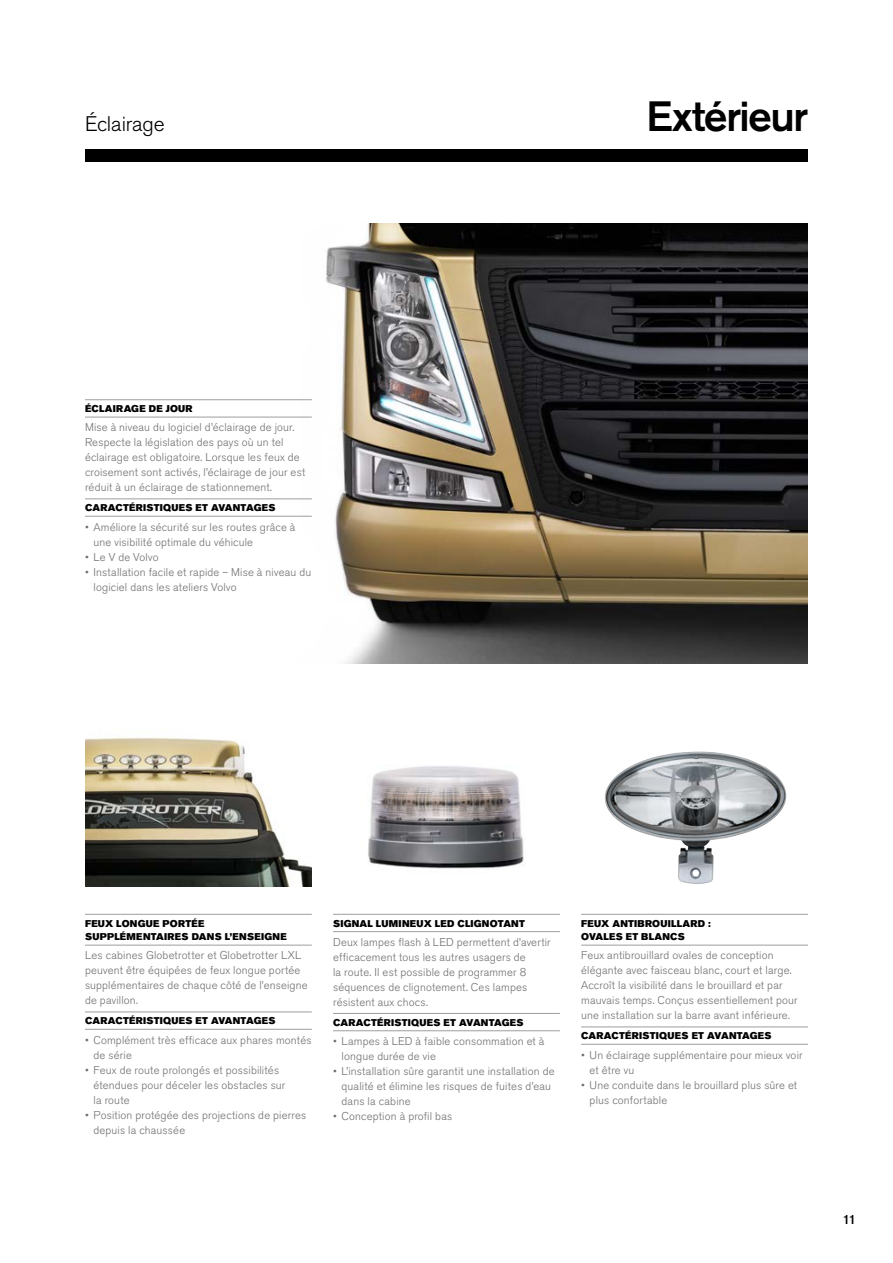
<style>
.page{position:relative;width:893px;height:1263px;background:#fff}
.page>*{position:absolute;margin:0;border:0;box-sizing:border-box;transform-origin:0 0}
.t1{font:500 42px "Volvo Sans Pro";letter-spacing:-.03em;color:#000}
.t2{font:300 21px "Volvo Sans Pro";letter-spacing:-.005em;color:#000}
.t3{font:500 12.75px "Volvo Sans Pro";color:#000}
.t4{font:300 11.25px/15px "Volvo Sans Pro";letter-spacing:.015em;color:#706f6f}
.t5{font:9.75px/13.5px "Volvo Sans Pro Super";letter-spacing:.025em;color:#000}
</style>
<div class="page">
<div style="left:85px;top:149px;width:723px;height:13px;background:#000"></div>
<img style="left:137px;top:223px;width:671px;height:440px">
<img style="left:85px;top:737px;width:227px;height:150px">
<img style="left:368px;top:766px;width:156px;height:103px">
<img style="left:605px;top:751px;width:182px;height:133px">
<hr style="left:85px;top:399px;width:227px;height:1px;background:#9d9d9c">
<hr style="left:85px;top:417px;width:227px;height:1px;background:#9d9d9c">
<hr style="left:85px;top:499px;width:227px;height:1px;background:#9d9d9c">
<hr style="left:85px;top:516px;width:227px;height:1px;background:#9d9d9c">
<hr style="left:85px;top:914px;width:227px;height:1px;background:#9d9d9c">
<hr style="left:85px;top:945px;width:227px;height:1px;background:#9d9d9c">
<hr style="left:85px;top:1012px;width:227px;height:1px;background:#9d9d9c">
<hr style="left:85px;top:1029px;width:227px;height:1px;background:#9d9d9c">
<hr style="left:333px;top:914px;width:227px;height:1px;background:#9d9d9c">
<hr style="left:333px;top:931px;width:227px;height:1px;background:#9d9d9c">
<hr style="left:333px;top:1013px;width:227px;height:1px;background:#9d9d9c">
<hr style="left:333px;top:1030px;width:227px;height:1px;background:#9d9d9c">
<hr style="left:581px;top:914px;width:227px;height:1px;background:#9d9d9c">
<hr style="left:581px;top:945px;width:227px;height:1px;background:#9d9d9c">
<hr style="left:581px;top:1027px;width:227px;height:1px;background:#9d9d9c">
<hr style="left:581px;top:1044px;width:227px;height:1px;background:#9d9d9c">
<h2 class="t2" style="left:85px;top:112px;width:81px">Éclairage</h2>
<h1 class="t1" style="left:646px;top:91px;width:163px">Extérieur</h1>
<p class="t5" style="left:85px;top:402px;width:109px">ÉCLAIRAGE DE JOUR</p>
<p class="t4" style="left:85px;top:420px;width:222px">Mise à niveau du logiciel d’éclairage de jour.<br>Respecte la législation des pays où un tel éclairage est obligatoire. Lorsque les feux de croisement sont activés, l’éclairage de jour est réduit à un éclairage de stationnement.</p>
<p class="t5" style="left:85px;top:501px;width:192px">CARACTÉRISTIQUES ET AVANTAGES</p>
<p class="t4" style="left:94px;top:519px;width:203px;text-indent:-9px">• Améliore la sécurité sur les routes grâce à une visibilité optimale du véhicule</p>
<p class="t4" style="left:85px;top:549px;width:75px">• Le V de Volvo</p>
<p class="t4" style="left:94px;top:564px;width:219px;text-indent:-9px">• Installation facile et rapide – Mise à niveau du logiciel dans les ateliers Volvo</p>
<p class="t5" style="left:85px;top:916px;width:203px">FEUX LONGUE PORTÉE<br>SUPPLÉMENTAIRES DANS L’ENSEIGNE</p>
<p class="t4" style="left:85px;top:948px;width:224px">Les cabines Globetrotter et Globetrotter LXL peuvent être équipées de feux longue portée supplémentaires de chaque côté de l’enseigne de pavillon.</p>
<p class="t5" style="left:85px;top:1014px;width:192px">CARACTÉRISTIQUES ET AVANTAGES</p>
<p class="t4" style="left:94px;top:1032px;width:220px;text-indent:-9px">• Complément très efficace aux phares montés de série</p>
<p class="t4" style="left:94px;top:1062px;width:193px;text-indent:-9px">• Feux de route prolongés et possibilités étendues pour déceler les obstacles sur la route</p>
<p class="t4" style="left:94px;top:1107px;width:214px;text-indent:-9px">• Position protégée des projections de pierres depuis la chaussée</p>
<p class="t5" style="left:333px;top:916px;width:193px">SIGNAL LUMINEUX LED CLIGNOTANT</p>
<p class="t4" style="left:333px;top:935px;width:219px">Deux lampes flash à LED permettent d’avertir efficacement tous les autres usagers de<br>la route. Il est possible de programmer 8 séquences de clignotement. Ces lampes résistent aux chocs.</p>
<p class="t5" style="left:333px;top:1015px;width:192px">CARACTÉRISTIQUES ET AVANTAGES</p>
<p class="t4" style="left:342px;top:1034px;width:204px;text-indent:-9px">• Lampes à LED à faible consommation et à longue durée de vie</p>
<p class="t4" style="left:342px;top:1064px;width:214px;text-indent:-9px">• L’installation sûre garantit une installation de qualité et élimine les risques de fuites d’eau dans la cabine</p>
<p class="t4" style="left:333px;top:1109px;width:121px">• Conception à profil bas</p>
<p class="t5" style="left:581px;top:916px;width:131px">FEUX ANTIBROUILLARD :<br>OVALES ET BLANCS</p>
<p class="t4" style="left:581px;top:948px;width:218px">Feux antibrouillard ovales de conception élégante avec faisceau blanc, court et large.<br>Accroît la visibilité dans le brouillard et par mauvais temps. Conçus essentiellement pour une installation sur la barre avant inférieure.</p>
<p class="t5" style="left:581px;top:1029px;width:192px">CARACTÉRISTIQUES ET AVANTAGES</p>
<p class="t4" style="left:590px;top:1047px;width:214px;text-indent:-9px">• Un éclairage supplémentaire pour mieux voir et être vu</p>
<p class="t4" style="left:590px;top:1077px;width:209px;text-indent:-9px">• Une conduite dans le brouillard plus sûre et plus confortable</p>
<p class="t3" style="left:843px;top:1212px;width:15px">11</p>
</div>
